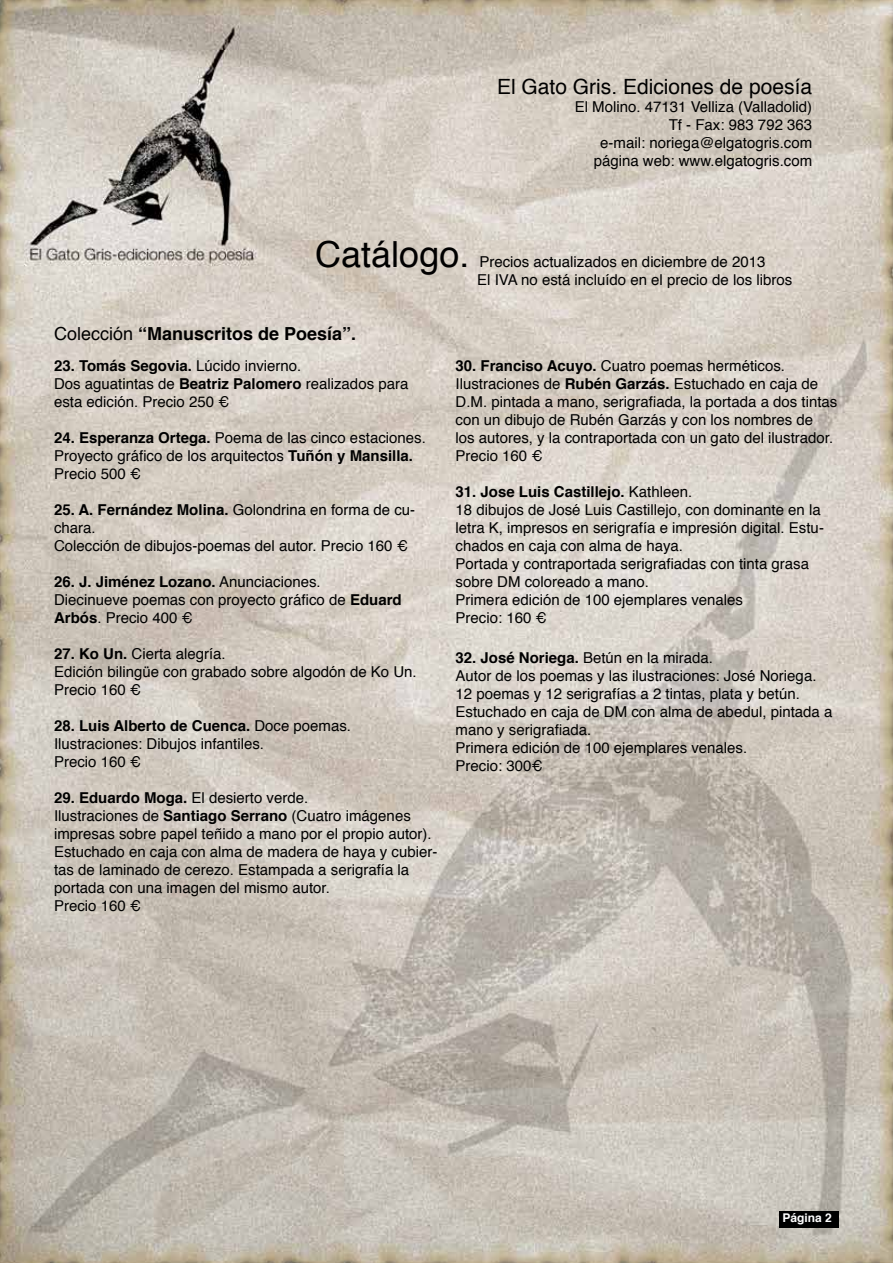
<style>
.page{position:relative;width:893px;height:1263px;background:#fff}
.page>*{position:absolute;margin:0;border:0;box-sizing:border-box;transform-origin:0 0}
.t1{font:36px "Helvetica";color:#000}
.t2{font:21px "Helvetica";color:#000}
.t3{font:700 18px "Helvetica";color:#000}
.t4{font:15px/18px "Helvetica";color:#000}
.t5{font:700 12px "Helvetica";color:#fff}
.s1{font-weight:400}
.s2{font-weight:700}
</style>
<div class="page">
<img style="left:0;top:0;width:893px;height:1263px">
<div style="left:779px;top:1212px;width:60px;height:16px;background:#000"></div>
<h2 class="t2" style="left:497px;top:70px;width:317px">El Gato Gris. Ediciones de poesía</h2>
<p class="t4" style="left:575px;top:98px;width:239px;text-align:right">El Molino. 47131 Velliza (Valladolid)<br>Tf - Fax: 983 792 363<br>e-mail: noriega@elgatogris.com página web: www.elgatogris.com</p>
<h1 class="t1" style="left:315px;top:227px;width:156px">Catálogo.</h1>
<p class="t4" style="left:477px;top:253px;width:316px">Precios actualizados en diciembre de 2013<br>El IVA no está incluído en el precio de los libros</p>
<p class="t3" style="left:54px;top:319px;width:304px"><span class="s1">Colección</span> “Manuscritos de Poesía”.</p>
<p class="t4" style="left:54px;top:357px;width:356px"><span class="s2">23. Tomás Segovia.</span> Lúcido invierno.<br>Dos aguatintas de <span class="s2">Beatriz Palomero</span> realizados para esta edición. Precio 250 €</p>
<p class="t4" style="left:54px;top:429px;width:373px"><span class="s2">24. Esperanza Ortega.</span> Poema de las cinco estaciones.<br>Proyecto gráfico de los arquitectos <span class="s2">Tuñón y Mansilla.<br></span>Precio 500 €</p>
<p class="t4" style="left:54px;top:501px;width:363px"><span class="s2">25. A. Fernández Molina.</span> Golondrina en forma de cu&shy;chara.<br>Colección de dibujos-poemas del autor. Precio 160 €</p>
<p class="t4" style="left:54px;top:573px;width:349px"><span class="s2">26. J. Jiménez Lozano.</span> Anunciaciones.<br>Diecinueve poemas con proyecto gráfico de <span class="s2">Eduard<br>Arbós</span>. Precio 400 €</p>
<p class="t4" style="left:54px;top:645px;width:364px"><span class="s2">27. Ko Un.</span> Cierta alegría.<br>Edición bilingüe con grabado sobre algodón de Ko Un.<br>Precio 160 €</p>
<p class="t4" style="left:54px;top:717px;width:299px"><span class="s2">28. Luis Alberto de Cuenca.</span> Doce poemas.<br>Ilustraciones: Dibujos infantiles.<br>Precio 160 €</p>
<p class="t4" style="left:54px;top:789px;width:385px"><span class="s2">29. Eduardo Moga.</span> El desierto verde.<br>Ilustraciones de <span class="s2">Santiago Serrano</span> (Cuatro imágenes impresas sobre papel teñido a mano por el propio autor).<br>Estuchado en caja con alma de madera de haya y cubier&shy;tas de laminado de cerezo. Estampada a serigrafía la portada con una imagen del mismo autor.<br>Precio 160 €</p>
<p class="t4" style="left:455px;top:357px;width:383px"><span class="s2">30. Franciso Acuyo.</span> Cuatro poemas herméticos.<br>Ilustraciones de <span class="s2">Rubén Garzás.</span> Estuchado en caja de D.M. pintada a mano, serigrafiada, la portada a dos tintas con un dibujo de Rubén Garzás y con los nombres de<br>los autores, y la contraportada con un gato del ilustrador.<br>Precio 160 €</p>
<p class="t4" style="left:455px;top:483px;width:370px"><span class="s2">31. Jose Luis Castillejo.</span> Kathleen.<br>18 dibujos de José Luis Castillejo, con dominante en la letra K, impresos en serigrafía e impresión digital. Estu&shy;chados en caja con alma de haya.<br>Portada y contraportada serigrafiadas con tinta grasa sobre DM coloreado a mano.<br>Primera edición de 100 ejemplares venales<br>Precio: 160 €</p>
<p class="t4" style="left:455px;top:649px;width:378px"><span class="s2">32. José Noriega.</span> Betún en la mirada.<br>Autor de los poemas y las ilustraciones: José Noriega.<br>12 poemas y 12 serigrafías a 2 tintas, plata y betún.<br>Estuchado en caja de DM con alma de abedul, pintada a mano y serigrafiada.<br>Primera edición de 100 ejemplares venales.<br>Precio: 300€</p>
<p class="t5" style="left:782px;top:1208px;width:51px">Página 2</p>
</div>
